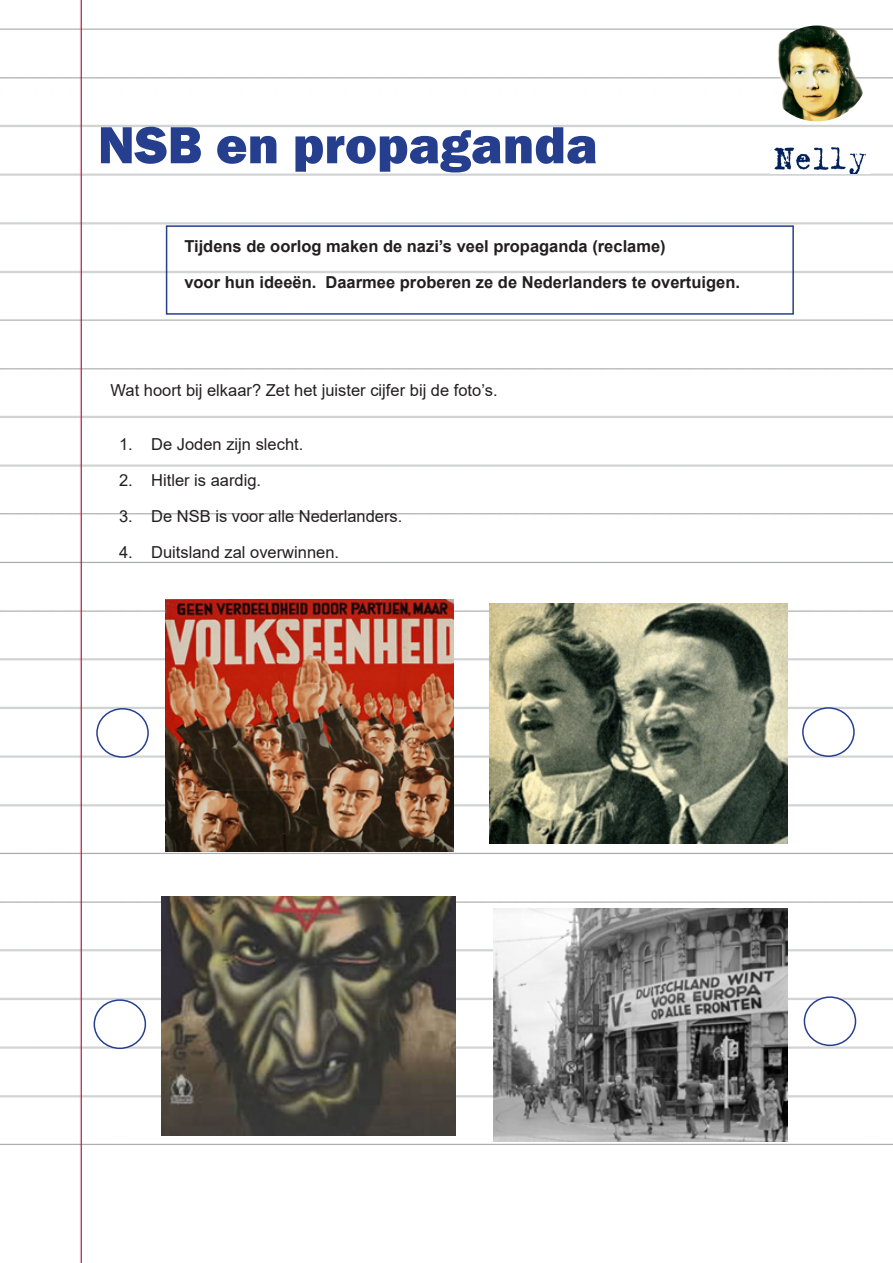
<style>
.page{position:relative;width:893px;height:1263px;background:#fff}
.page>*{position:absolute;margin:0;border:0;box-sizing:border-box;transform-origin:0 0}
.t1{font:800 54px "Franklin Gothic";color:#253f8e}
.broodtekst{font:16.5px "Arial";color:#231f20}
.invulwoorden{font:700 16.5px "Arial";color:#231f20}
</style>
<div class="page">
<img style="left:0;top:0;width:893px;height:1263px">
<img style="left:777px;top:26px;width:86px;height:95px">
<img style="left:771px;top:142px;width:100px;height:31px">
<div style="left:166px;top:225px;width:628px;height:90px;border:2px solid #253f8e"></div>
<img style="left:489px;top:604px;width:298px;height:240px">
<img style="left:162px;top:897px;width:294px;height:238px">
<img style="left:493px;top:908px;width:295px;height:233px">
<div style="left:97px;top:709px;width:51px;height:48px;background:#fff;border-radius:50%"></div>
<div style="left:96px;top:708px;width:53px;height:50px;border:2px solid #253f8e;border-radius:50%"></div>
<div style="left:803px;top:708px;width:51px;height:48px;background:#fff;border-radius:50%"></div>
<div style="left:802px;top:707px;width:53px;height:50px;border:2px solid #253f8e;border-radius:50%"></div>
<div style="left:94px;top:1000px;width:51px;height:48px;background:#fff;border-radius:50%"></div>
<div style="left:94px;top:999px;width:52px;height:50px;border:2px solid #253f8e;border-radius:50%"></div>
<div style="left:804px;top:997px;width:51px;height:48px;background:#fff;border-radius:50%"></div>
<div style="left:804px;top:996px;width:52px;height:50px;border:2px solid #253f8e;border-radius:50%"></div>
<img style="left:166px;top:600px;width:287px;height:251px">
<p class="t1" style="left:98px;top:110px;width:501px">NSB en propaganda</p>
<p class="invulwoorden" style="left:184px;top:235px;width:483px">Tijdens de oorlog maken de nazi’s veel propaganda (reclame)</p>
<p class="invulwoorden" style="left:184px;top:271px;width:557px">voor hun ideeën. Daarmee proberen ze de Nederlanders te overtuigen.</p>
<p class="broodtekst" style="left:111px;top:379px;width:389px">Wat hoort bij elkaar? Zet het juister cijfer bij de foto’s.</p>
<p class="broodtekst" style="left:119px;top:433px;width:186px">1. De Joden zijn slecht.</p>
<p class="broodtekst" style="left:119px;top:469px;width:144px">2. Hitler is aardig.</p>
<p class="broodtekst" style="left:119px;top:505px;width:285px">3. De NSB is voor alle Nederlanders.</p>
<p class="broodtekst" style="left:119px;top:541px;width:222px">4. Duitsland zal overwinnen.</p>
</div>
